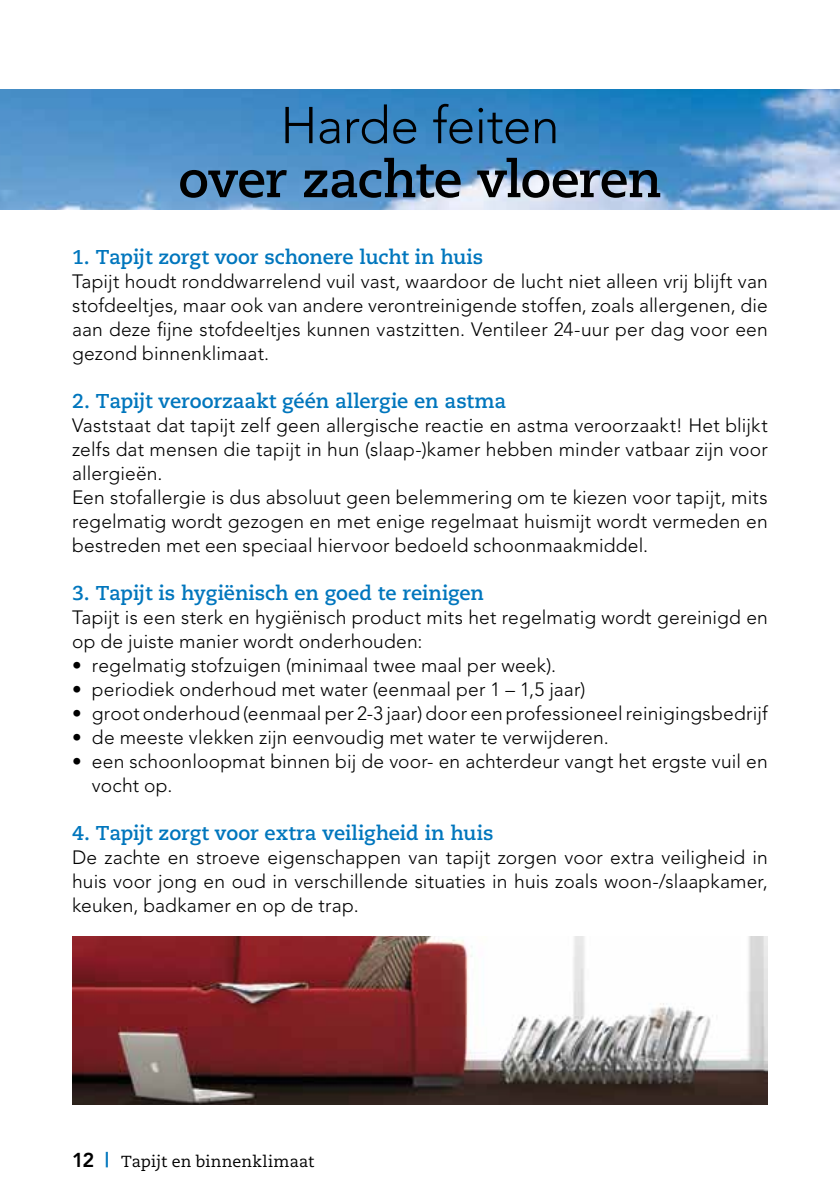
<style>
.page{position:relative;width:840px;height:1191px;background:#fff}
.page>*{position:absolute;margin:0;border:0;box-sizing:border-box;transform-origin:0 0}
.t1{font:700 51.2px "Caecilia";letter-spacing:-.015em;color:#000}
.t2{font:300 51.2px "Avenir";letter-spacing:-.01em;color:#000}
.t3{font:700 20px "Caecilia";letter-spacing:-.005em;color:#0076bd}
.t4{font:300 19.2px/24px "Avenir";letter-spacing:.01em;color:#000}
.t5{font:16px "Caecilia";letter-spacing:.01em;color:#000}
.s1{font-family:"Avenir";font-weight:800;font-size:20px}
.s2{font-family:"Avenir";font-weight:800;font-size:20px;color:#0076bd}
</style>
<div class="page">
<img style="left:0;top:89px;width:839px;height:120px">
<img style="left:72px;top:936px;width:695px;height:168px">
<h1 class="t2" style="left:280px;top:95px;width:280px">Harde feiten</h1>
<h1 class="t1" style="left:178px;top:149px;width:484px">over zachte vloeren</h1>
<p class="t3" style="left:72px;top:245px;width:412px">1. Tapijt zorgt voor schonere lucht in huis</p>
<p class="t4" style="left:72px;top:269px;width:697px;text-align:justify">Tapijt houdt ronddwarrelend vuil vast, waardoor de lucht niet alleen vrij blijft van stofdeeltjes, maar ook van andere verontreinigende stoffen, zoals allergenen, die aan deze fijne stofdeeltjes kunnen vastzitten. Ventileer 24-uur per dag voor een gezond binnenklimaat.</p>
<p class="t3" style="left:72px;top:389px;width:435px">2. Tapijt veroorzaakt géén allergie en astma</p>
<p class="t4" style="left:72px;top:413px;width:696px">Vaststaat dat tapijt zelf geen allergische reactie en astma veroorzaakt! Het blijkt zelfs dat mensen die tapijt in hun (slaap-)kamer hebben minder vatbaar zijn voor allergieën.<br>Een stofallergie is dus absoluut geen belemmering om te kiezen voor tapijt, mits regelmatig wordt gezogen en met enige regelmaat huismijt wordt vermeden en bestreden met een speciaal hiervoor bedoeld schoonmaakmiddel.</p>
<p class="t3" style="left:72px;top:581px;width:413px">3. Tapijt is hygiënisch en goed te reinigen</p>
<p class="t4" style="left:72px;top:605px;width:697px">Tapijt is een sterk en hygiënisch product mits het regelmatig wordt gereinigd en op de juiste manier wordt onderhouden:</p>
<p class="t4" style="left:72px;top:653px;width:485px">• regelmatig stofzuigen (minimaal twee maal per week).</p>
<p class="t4" style="left:72px;top:677px;width:514px">• periodiek onderhoud met water (eenmaal per 1 – 1,5 jaar)</p>
<p class="t4" style="left:72px;top:701px;width:697px">• groot onderhoud (eenmaal per 2-3 jaar) door een professioneel reinigingsbedrijf</p>
<p class="t4" style="left:72px;top:725px;width:538px">• de meeste vlekken zijn eenvoudig met water te verwijderen.</p>
<p class="t4" style="left:92px;top:749px;width:677px;text-indent:-20px">• een schoonloopmat binnen bij de voor- en achterdeur vangt het ergste vuil en vocht op.</p>
<p class="t3" style="left:72px;top:821px;width:422px">4. Tapijt zorgt voor extra veiligheid in huis</p>
<p class="t4" style="left:72px;top:845px;width:697px;text-align:justify">De zachte en stroeve eigenschappen van tapijt zorgen voor extra veiligheid in huis voor jong en oud in verschillende situaties in huis zoals woon-/slaapkamer, keuken, badkamer en op de trap.</p>
<p class="t5" style="left:72px;top:1152px;width:243px"><span class="s1">12</span> <span class="s2">|</span> Tapijt en binnenklimaat</p>
</div>
